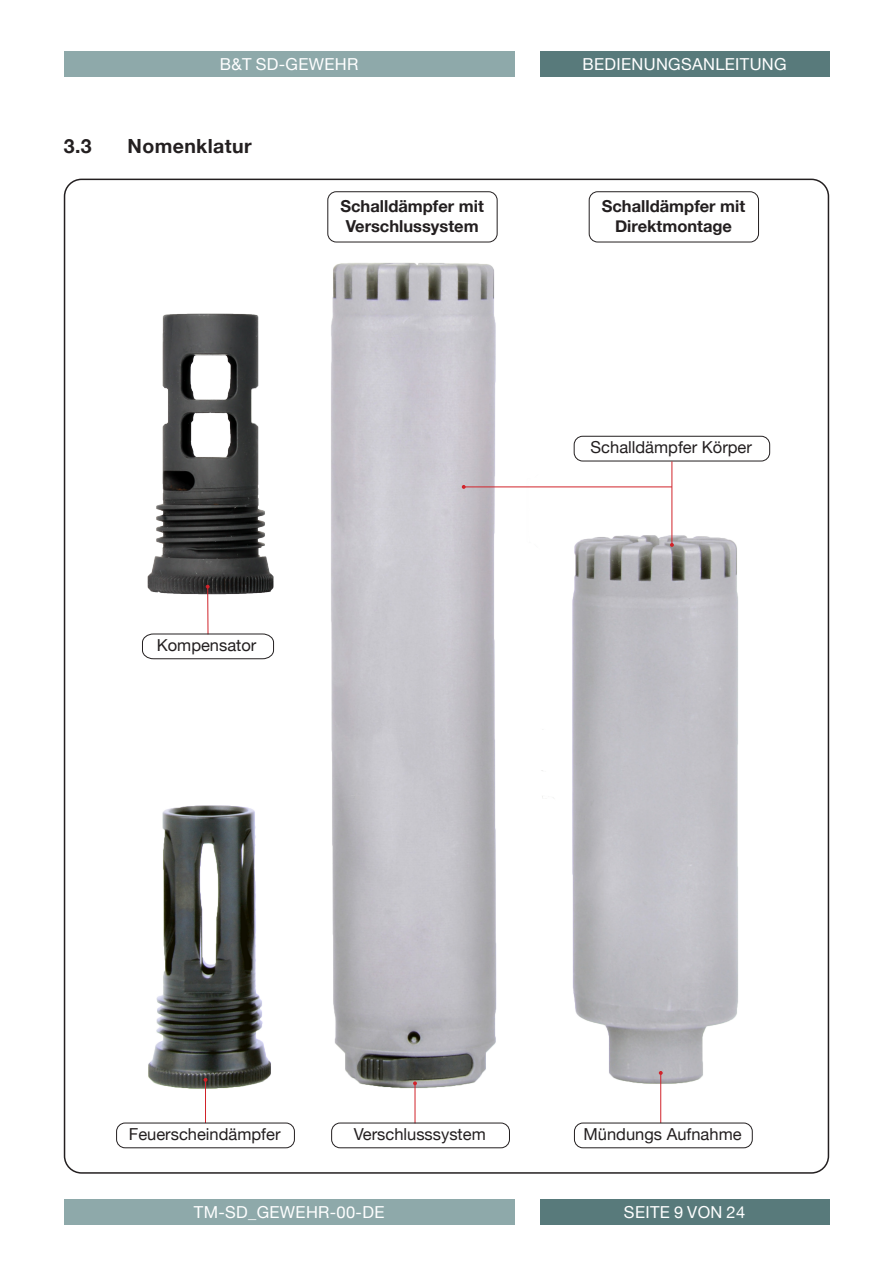
<style>
.page{position:relative;width:893px;height:1263px;background:#fff}
.page>*{position:absolute;margin:0;border:0;box-sizing:border-box;transform-origin:0 0}
.t1{font:700 19.5px "Helvetica Neue";letter-spacing:.02em;color:#231f20}
.B_T_Fliesstext_nomenclature{font:16.5px "Helvetica Neue";color:#231f20}
.t2{font:16.5px "Helvetica Neue";letter-spacing:.02em;color:#fff}
.B_T_Fliesstext_nomenclature_Bold{font:700 16.5px/19.8px "Helvetica Neue";color:#231f20;text-align:center}
</style>
<div class="page">
<div style="left:540px;top:51px;width:289px;height:26px;background:#587a7b"></div>
<div style="left:64px;top:51px;width:450px;height:26px;background:#8ea9aa"></div>
<div style="left:64px;top:1199px;width:450px;height:26px;background:#8ea9aa"></div>
<div style="left:540px;top:1199px;width:289px;height:26px;background:#587a7b"></div>
<img style="left:147px;top:262px;width:607px;height:831px">
<div style="left:327px;top:191px;width:170px;height:51px;border:1px solid #231f20;border-radius:9px"></div>
<div style="left:574px;top:436px;width:196px;height:25px;border:1px solid #231f20;border-radius:9px"></div>
<hr style="left:205px;top:1080px;width:1px;height:43px;background:#d1232a">
<svg style="left:203px;top:1078px;width:5px;height:4px"></svg>
<hr style="left:415px;top:1083px;width:1px;height:40px;background:#d1232a">
<svg style="left:413px;top:1081px;width:4px;height:4px"></svg>
<hr style="left:207px;top:587px;width:1px;height:47px;background:#d1232a">
<svg style="left:206px;top:585px;width:4px;height:4px"></svg>
<div style="left:116px;top:1123px;width:179px;height:25px;border:1px solid #231f20;border-radius:9px"></div>
<svg style="left:142px;top:633px;width:132px;height:26px"></svg>
<hr style="left:464px;top:486px;width:208px;height:1px;background:#d1232a">
<svg style="left:462px;top:485px;width:4px;height:4px"></svg>
<hr style="left:671px;top:461px;width:1px;height:84px;background:#d1232a">
<svg style="left:670px;top:543px;width:4px;height:4px"></svg>
<div style="left:331px;top:1123px;width:179px;height:25px;border:1px solid #231f20;border-radius:9px"></div>
<hr style="left:660px;top:1073px;width:1px;height:50px;background:#d1232a">
<svg style="left:659px;top:1071px;width:4px;height:4px"></svg>
<div style="left:589px;top:191px;width:170px;height:51px;border:1px solid #231f20;border-radius:9px"></div>
<div style="left:574px;top:1123px;width:179px;height:25px;border:1px solid #231f20;border-radius:9px"></div>
<p class="t2" style="left:220px;top:54px;width:140px">B&amp;T SD-GEWEHR</p>
<p class="t2" style="left:582px;top:54px;width:206px">BEDIENUNGSANLEITUNG</p>
<p class="t1" style="left:64px;top:134px;width:29px">3.3</p>
<p class="t1" style="left:128px;top:134px;width:126px">Nomenklatur</p>
<p class="B_T_Fliesstext_nomenclature_Bold" style="left:340px;top:196px;width:145px">Schalldämpfer mit<br>Verschlussystem</p>
<p class="B_T_Fliesstext_nomenclature" style="left:157px;top:635px;width:101px">Kompensator</p>
<p class="B_T_Fliesstext_nomenclature_Bold" style="left:602px;top:196px;width:145px">Schalldämpfer mit<br>Direktmontage</p>
<p class="B_T_Fliesstext_nomenclature" style="left:591px;top:438px;width:163px">Schalldämpfer Körper</p>
<p class="B_T_Fliesstext_nomenclature" style="left:129px;top:1124px;width:153px">Feuerscheindämpfer</p>
<p class="B_T_Fliesstext_nomenclature" style="left:354px;top:1124px;width:134px">Verschlusssystem</p>
<p class="B_T_Fliesstext_nomenclature" style="left:583px;top:1124px;width:160px">Mündungs Aufnahme</p>
<p class="t2" style="left:194px;top:1202px;width:192px">TM-SD_GEWEHR-00-DE</p>
<p class="t2" style="left:624px;top:1202px;width:123px">SEITE 9 VON 24</p>
</div>
